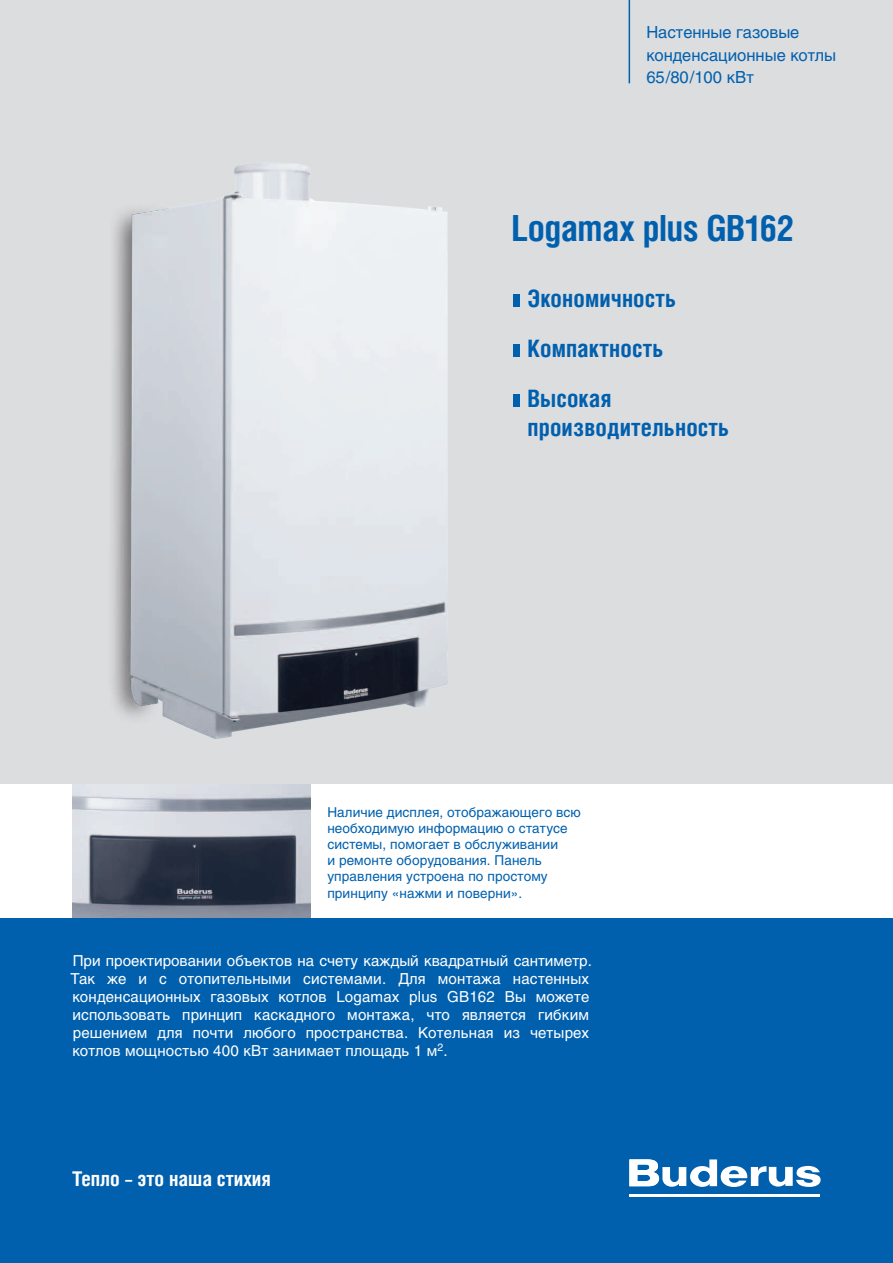
<style>
.page{position:relative;width:893px;height:1263px;background:#fff}
.page>*{position:absolute;margin:0;border:0;box-sizing:border-box;transform-origin:0 0}
.t1{font:700 36px "Helios Cond";letter-spacing:-.015em;color:#0160ae}
.t2{font:700 24px/50.1px "Helios Cond";letter-spacing:.005em;color:#0160ae}
.t3{font:700 20.25px "Helios Cond";color:#fff}
.t4{font:16.5px/22.5px "Helios";color:#0160ae}
.t5{font:15px/18px "Helios";letter-spacing:.01em;color:#fff}
.t6{font:13.5px/16.2px "Helios";letter-spacing:.005em;color:#0160ae}
</style>
<div class="page">
<div style="left:0;top:0;width:893px;height:963px;background:#dcdddf"></div>
<div style="left:0;top:784px;width:893px;height:141px;background:#fff"></div>
<img style="left:72px;top:784px;width:238px;height:134px">
<div style="left:0;top:918px;width:893px;height:345px;background:#0160ae"></div>
<hr style="left:629px;top:0;width:1px;height:83px;background:#0160ae">
<hr style="left:629px;top:1194px;width:190px;height:2px;background:#fff">
<svg style="left:629px;top:1159px;width:192px;height:28px"></svg>
<img style="left:113px;top:163px;width:335px;height:576px">
<div style="left:513px;top:394px;width:7px;height:13px;background:#0160ae"></div>
<div style="left:513px;top:344px;width:7px;height:13px;background:#0160ae"></div>
<div style="left:513px;top:294px;width:7px;height:13px;background:#0160ae"></div>
<p class="t4" style="left:646px;top:21px;width:191px">Настенные газовые конденсационные котлы<br>65/80/100 кВт</p>
<h1 class="t1" style="left:512px;top:207px;width:285px">Logamax plus GB162</h1>
<h2 class="t2" style="left:527px;top:273px;width:150px">Экономичность<br>Компактность<br>Высокая</h2>
<h2 class="t2" style="left:527px;top:402px;width:203px">производительность</h2>
<p class="t6" style="left:327px;top:803px;width:255px">Наличие дисплея, отображающего всю необходимую информацию о статусе системы, помогает в обслуживании<br>и ремонте оборудования. Панель управления устроена по простому принципу «нажми и поверни».</p>
<p class="t5" style="left:70px;top:951px;width:523px">При проектировании объектов на счету каждый квадратный сантиметр.<br>Так же и с отопительными системами. Для монтажа настенных конденсационных газовых котлов Logamax plus GB162 Вы можете использовать принцип каскадного монтажа, что является гибким решением для почти любого пространства. Котельная из четырех котлов мощностью 400 кВт занимает площадь 1 м<sup>2</sup>.</p>
<h3 class="t3" style="left:72px;top:1167px;width:200px">Тепло – это наша стихия</h3>
</div>
